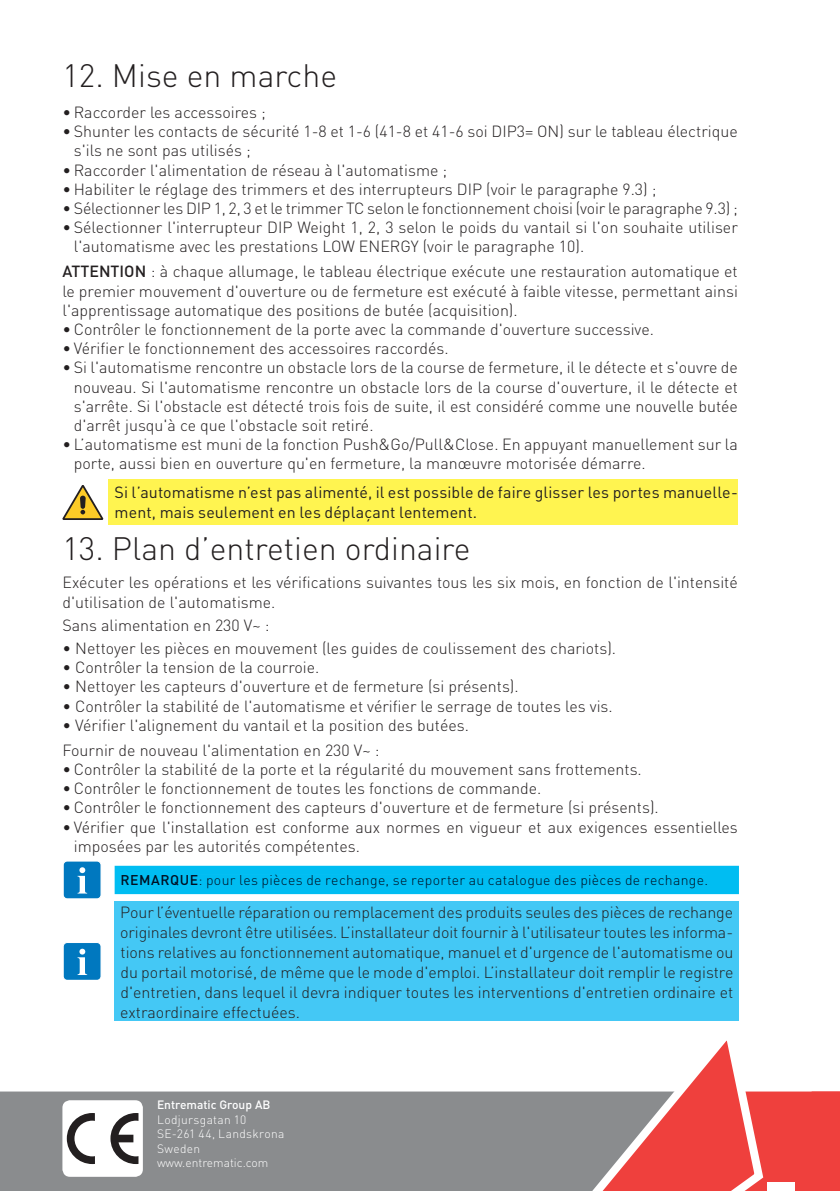
<style>
.page{position:relative;width:840px;height:1191px;background:#fff}
.page>*{position:absolute;margin:0;border:0;box-sizing:border-box;transform-origin:0 0}
.t1{font:300 32px "DIN Pro";color:#231f20}
.t2{font:300 16px/19.2px "DIN Pro";color:#231f20}
.t3{font:16px/19.2px "DIN Pro";letter-spacing:.005em;color:#231f20}
.t4{font:300 14px "DIN Pro";letter-spacing:.02em;color:#001023}
.t5{font:300 12px/14.4px "DIN Pro";letter-spacing:.025em;color:#fff}
.t6{font:500 12px "DIN Pro";color:#fff}
.s1{font-weight:500}
</style>
<div class="page">
<div style="left:0;top:1091px;width:527px;height:100px;background:#8a8c8e"></div>
<div style="left:767px;top:1091px;width:72px;height:100px;background:#ef403d"></div>
<svg style="left:527px;top:1040px;width:240px;height:151px"></svg>
<div style="left:62px;top:1100px;width:81px;height:76px;background:#fff;border-radius:8px"></div>
<svg style="left:67px;top:1113px;width:28px;height:51px"></svg>
<svg style="left:110px;top:1113px;width:28px;height:51px"></svg>
<div style="left:766px;top:1182px;width:28px;height:9px;background:#fff"></div>
<div style="left:115px;top:865px;width:623px;height:29px;background:#00bdf2"></div>
<div style="left:122px;top:875px;width:75px;height:10px;background:#00bdf2"></div>
<div style="left:200px;top:875px;width:506px;height:13px;background:#00bdf2"></div>
<div style="left:63px;top:943px;width:38px;height:37px;background:#0078bf;border-radius:4px"></div>
<div style="left:63px;top:943px;width:38px;height:37px;border:1px solid #fff;border-radius:4px"></div>
<svg style="left:77px;top:948px;width:10px;height:27px"></svg>
<div style="left:63px;top:861px;width:38px;height:38px;background:#0078bf;border-radius:4px"></div>
<div style="left:63px;top:860px;width:38px;height:39px;border:1px solid #fff;border-radius:4px"></div>
<svg style="left:77px;top:867px;width:10px;height:26px"></svg>
<div style="left:115px;top:902px;width:623px;height:119px;background:#44c8f5"></div>
<svg style="left:62px;top:485px;width:41px;height:35px"></svg>
<div style="left:80px;top:495px;width:6px;height:14px;background:#231f20;border-radius:3px"></div>
<div style="left:108px;top:479px;width:629px;height:45px;background:#fff450"></div>
<h1 class="t1" style="left:62px;top:64px;width:276px">12. Mise en marche</h1>
<p class="t2" style="left:62px;top:105px;width:205px">• Raccorder les accessoires ;</p>
<p class="t2" style="left:74px;top:124px;width:665px;text-indent:-11px">• Shunter les contacts de sécurité 1-8 et 1-6 (41-8 et 41-6 soi DIP3= ON) sur le tableau électrique s'ils ne sont pas utilisés ;</p>
<p class="t2" style="left:62px;top:162px;width:386px">• Raccorder l'alimentation de réseau à l'automatisme ;</p>
<p class="t2" style="left:62px;top:181px;width:595px">• Habiliter le réglage des trimmers et des interrupteurs DIP (voir le paragraphe 9.3) ;</p>
<p class="t2" style="left:62px;top:201px;width:676px">• Sélectionner les DIP 1, 2, 3 et le trimmer TC selon le fonctionnement choisi (voir le paragraphe 9.3) ;</p>
<p class="t2" style="left:74px;top:220px;width:665px;text-indent:-11px">• Sélectionner l'interrupteur DIP Weight 1, 2, 3 selon le poids du vantail si l'on souhaite utiliser l'automatisme avec les prestations LOW ENERGY (voir le paragraphe 10).</p>
<p class="t2" style="left:62px;top:264px;width:676px;text-align:justify"><span class="s1">ATTENTION</span> : à chaque allumage, le tableau électrique exécute une restauration automatique et le premier mouvement d'ouverture ou de fermeture est exécuté à faible vitesse, permettant ainsi l'apprentissage automatique des positions de butée (acquisition).</p>
<p class="t2" style="left:62px;top:322px;width:592px">• Contrôler le fonctionnement de la porte avec la commande d'ouverture successive.</p>
<p class="t2" style="left:62px;top:341px;width:387px">• Vérifier le fonctionnement des accessoires raccordés.</p>
<p class="t2" style="left:74px;top:360px;width:665px;text-align:justify;text-indent:-11px">• Si l'automatisme rencontre un obstacle lors de la course de fermeture, il le détecte et s'ouvre de nouveau. Si l'automatisme rencontre un obstacle lors de la course d'ouverture, il le détecte et s'arrête. Si l'obstacle est détecté trois fois de suite, il est considéré comme une nouvelle butée d'arrêt jusqu'à ce que l'obstacle soit retiré.</p>
<p class="t2" style="left:74px;top:437px;width:665px;text-indent:-11px">• L’automatisme est muni de la fonction Push&amp;Go/Pull&amp;Close. En appuyant manuellement sur la porte, aussi bien en ouverture qu'en fermeture, la manœuvre motorisée démarre.</p>
<p class="t3" style="left:115px;top:485px;width:624px">Si l’automatisme n’est pas alimenté, il est possible de faire glisser les portes manuelle&shy;ment, mais seulement en les déplaçant lentement.</p>
<h1 class="t1" style="left:62px;top:537px;width:409px">13. Plan d’entretien ordinaire</h1>
<p class="t2" style="left:62px;top:575px;width:676px">Exécuter les opérations et les vérifications suivantes tous les six mois, en fonction de l'intensité d'utilisation de l'automatisme.</p>
<p class="t2" style="left:62px;top:617px;width:208px">Sans alimentation en 230 V~ :</p>
<p class="t2" style="left:62px;top:640px;width:555px">• Nettoyer les pièces en mouvement (les guides de coulissement des chariots).</p>
<p class="t2" style="left:62px;top:660px;width:258px">• Contrôler la tension de la courroie.</p>
<p class="t2" style="left:62px;top:679px;width:457px">• Nettoyer les capteurs d'ouverture et de fermeture (si présents).</p>
<p class="t2" style="left:62px;top:698px;width:551px">• Contrôler la stabilité de l'automatisme et vérifier le serrage de toutes les vis.</p>
<p class="t2" style="left:62px;top:714px;width:408px;line-height:24.8px">• Vérifier l'alignement du vantail et la position des butées.<br>Fournir de nouveau l'alimentation en 230 V~ :</p>
<p class="t2" style="left:62px;top:761px;width:580px">• Contrôler la stabilité de la porte et la régularité du mouvement sans frottements.</p>
<p class="t2" style="left:62px;top:781px;width:480px">• Contrôler le fonctionnement de toutes les fonctions de commande.</p>
<p class="t2" style="left:62px;top:800px;width:597px">• Contrôler le fonctionnement des capteurs d'ouverture et de fermeture (si présents).</p>
<p class="t2" style="left:74px;top:819px;width:665px;text-indent:-11px">• Vérifier que l'installation est conforme aux normes en vigueur et aux exigences essentielles imposées par les autorités compétentes.</p>
<p class="t4" style="left:120px;top:875px;width:588px"><span class="s1">REMARQUE</span>: pour les pièces de rechange, se reporter au catalogue des pièces de rechange.</p>
<p class="t2" style="left:120px;top:903px;width:614px;line-height:20px;text-align:justify">Pour l’éventuelle réparation ou remplacement des produits seules des pièces de rechange originales devront être utilisées. L’installateur doit fournir à l'utilisateur toutes les informa&shy;tions relatives au fonctionnement automatique, manuel et d'urgence de l'automatisme ou du portail motorisé, de même que le mode d'emploi. L’installateur doit remplir le registre d'entretien, dans lequel il devra indiquer toutes les interventions d'entretien ordinaire et extraordinaire effectuées.</p>
<p class="t6" style="left:157px;top:1100px;width:115px">Entrematic Group AB</p>
<p class="t5" style="left:157px;top:1113px;width:129px">Lodjursgatan 10<br>SE-261 44, Landskrona<br>Sweden www.entrematic.com</p>
</div>
